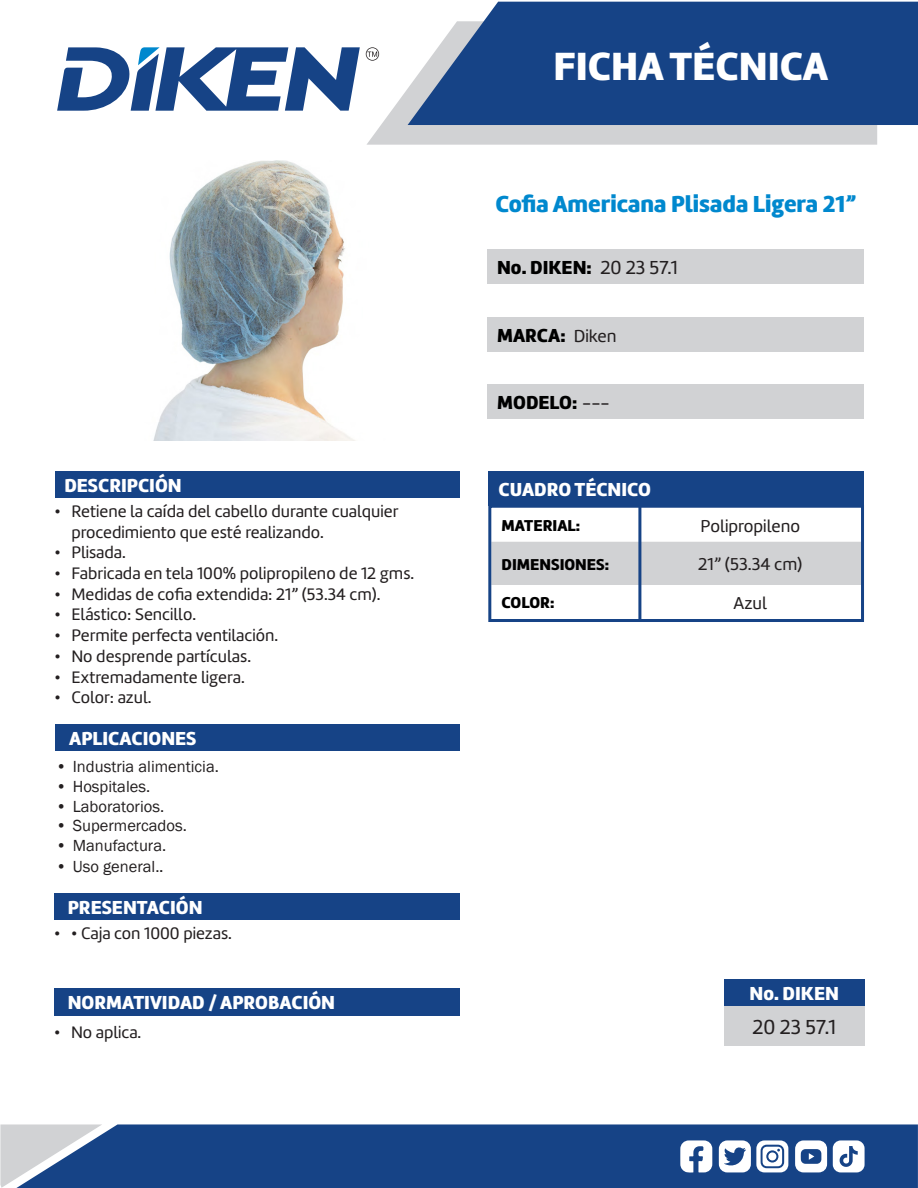
<style>
.page{position:relative;width:918px;height:1188px;background:#fff}
.page>*{position:absolute;margin:0;border:0;box-sizing:border-box;transform-origin:0 0}
.t1{font:40.8px "Amelia Basic Black";color:#fff}
.t2{font:24px "Amelia Basic Black";color:#0088ce}
.t3{font:21px "Amelia Basic";color:#231f20}
.t4{font:19.5px "Amelia Basic Black";color:#fff}
.t5{font:19.5px "Amelia Basic Black";color:#000}
.t6{font:17.85px "Amelia Basic";color:#231f20}
.t7{font:17.25px/20.7px "Amelia Basic";color:#231f20}
.t8{font:16.5px "Franklin Gothic";color:#231f20}
.t9{font:16.35px "Amelia Basic Black";color:#000}
.s1{font-family:"Amelia Basic";color:#231f20}
.s2{font-family:"Amelia Basic";font-size:18px;color:#231f20}
.s3{font-family:"Amelia Basic";font-size:17.25px}
</style>
<div class="page">
<svg style="left:367px;top:53px;width:510px;height:92px;fill:#d1d2d4"></svg>
<svg style="left:57px;top:47px;width:303px;height:64px"></svg>
<svg style="left:366px;top:47px;width:13px;height:14px"></svg>
<svg style="left:408px;top:2px;width:510px;height:123px;background:#2b5490"></svg>
<div style="left:102px;top:1124px;width:816px;height:64px;background:#164386"></div>
<svg style="left:0;top:1124px;width:102px;height:64px;background:#95a6be"></svg>
<svg style="left:680px;top:1140px;width:32px;height:33px"></svg>
<svg style="left:795px;top:1140px;width:32px;height:32px"></svg>
<svg style="left:719px;top:1140px;width:69px;height:32px"></svg>
<div style="left:768px;top:1152px;width:8px;height:8px;background:#fff;border-radius:50%"></div>
<svg style="left:833px;top:1140px;width:32px;height:32px"></svg>
<div style="left:55px;top:724px;width:405px;height:27px;background:#164386"></div>
<div style="left:55px;top:471px;width:405px;height:27px;background:#164386"></div>
<div style="left:489px;top:471px;width:375px;height:34px;background:#164386"></div>
<div style="left:487px;top:249px;width:377px;height:34px;background:#d1d2d4"></div>
<div style="left:487px;top:317px;width:377px;height:34px;background:#d1d2d4"></div>
<div style="left:487px;top:385px;width:377px;height:34px;background:#d1d2d4"></div>
<div style="left:54px;top:893px;width:406px;height:26px;background:#164386"></div>
<div style="left:54px;top:988px;width:405px;height:27px;background:#164386"></div>
<div style="left:724px;top:979px;width:141px;height:27px;background:#164386"></div>
<div style="left:724px;top:1006px;width:141px;height:40px;background:#d1d2d4"></div>
<svg style="left:492px;top:509px;width:368px;height:109px"></svg>
<div style="left:488px;top:505px;width:376px;height:117px;border:3px solid #164386"></div>
<hr style="left:638px;top:505px;width:3px;height:114px;background:#164386">
<img style="left:153px;top:160px;width:202px;height:281px">
<h1 class="t1" style="left:553px;top:41px;width:276px">FICHA TÉCNICA</h1>
<p class="t2" style="left:495px;top:189px;width:362px">Cofia Americana Plisada Ligera 21”</p>
<p class="t5" style="left:497px;top:255px;width:182px">No. DIKEN: <span class="s1">20 23 57.1</span></p>
<p class="t5" style="left:497px;top:323px;width:121px">MARCA: <span class="s2">Diken</span></p>
<p class="t5" style="left:497px;top:391px;width:114px">MODELO: <span class="s2">---</span></p>
<p class="t4" style="left:64px;top:473px;width:119px">DESCRIPCIÓN</p>
<p class="t4" style="left:499px;top:477px;width:154px">CUADRO TÉCNICO</p>
<p class="t7" style="left:71px;top:501px;width:329px;text-indent:-17px">• Retiene la caída del cabello durante cualquier procedimiento que esté realizando.</p>
<p class="t7" style="left:54px;top:542px;width:73px">• Plisada.</p>
<p class="t7" style="left:54px;top:563px;width:361px">• Fabricada en tela 100% polipropileno de 12 gms.</p>
<p class="t7" style="left:54px;top:584px;width:328px">• Medidas de cofia extendida: 21” (53.34 cm).</p>
<p class="t7" style="left:54px;top:604px;width:143px">• Elástico: Sencillo.</p>
<p class="t7" style="left:54px;top:625px;width:225px">• Permite perfecta ventilación.</p>
<p class="t7" style="left:54px;top:646px;width:198px">• No desprende partículas.</p>
<p class="t7" style="left:54px;top:667px;width:192px">• Extremadamente ligera.</p>
<p class="t7" style="left:54px;top:687px;width:99px">• Color: azul.</p>
<p class="t4" style="left:69px;top:727px;width:129px">APLICACIONES</p>
<p class="t8" style="left:56px;top:756px;width:165px">• Industria alimenticia.</p>
<p class="t8" style="left:56px;top:776px;width:96px">• Hospitales.</p>
<p class="t8" style="left:56px;top:796px;width:110px">• Laboratorios.</p>
<p class="t8" style="left:56px;top:816px;width:133px">• Supermercados.</p>
<p class="t8" style="left:56px;top:836px;width:112px">• Manufactura.</p>
<p class="t8" style="left:56px;top:856px;width:109px">• Uso general.<span class="s3">.</span></p>
<p class="t4" style="left:68px;top:895px;width:136px">PRESENTACIÓN</p>
<p class="t7" style="left:54px;top:923px;width:179px">• • Caja con 1000 piezas.</p>
<p class="t4" style="left:68px;top:991px;width:269px">NORMATIVIDAD / APROBACIÓN</p>
<p class="t7" style="left:54px;top:1022px;width:89px">• No aplica.</p>
<p class="t9" style="left:502px;top:516px;width:80px">MATERIAL:</p>
<p class="t6" style="left:701px;top:515px;width:101px">Polipropileno</p>
<p class="t9" style="left:502px;top:554px;width:109px">DIMENSIONES:</p>
<p class="t6" style="left:698px;top:554px;width:106px">21” (53.34 cm)</p>
<p class="t9" style="left:502px;top:593px;width:54px">COLOR:</p>
<p class="t6" style="left:734px;top:592px;width:35px">Azul</p>
<p class="t4" style="left:750px;top:982px;width:91px">No. DIKEN</p>
<p class="t3" style="left:753px;top:1015px;width:85px">20 23 57.1</p>
</div>
